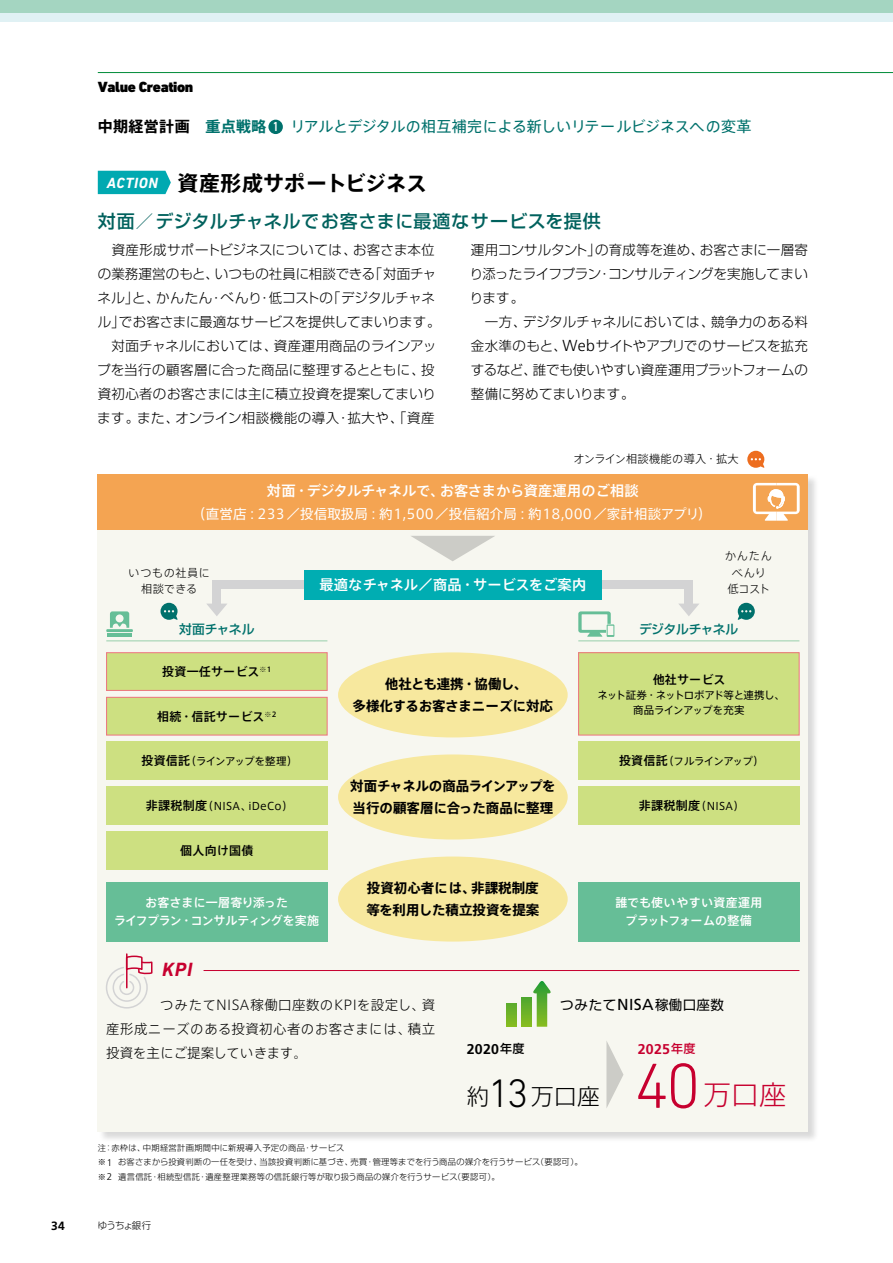
<style>
.page{position:relative;width:893px;height:1263px;background:#fff}
.page>*{position:absolute;margin:0;border:0;box-sizing:border-box;transform-origin:0 0}
.t1{font:300 64.8px "DIN Next LT Pro";color:#c7002f}
.t2{font:300 27px "Shin Go Pr 5";color:#c7002f}
.t3{font:300 22.5px "Shin Go Pr 5";color:#000}
.t4{font:700 21px "Axis Std";letter-spacing:-.005em;color:#000}
.t5{font:italic 700 19.5px "DIN Next LT Pro";color:#c7002f}
.t6{font:500 18px "Shin Go Pr 5";letter-spacing:.03em;color:#00615d}
.t7{font:15px "Axis Std";letter-spacing:-.01em;color:#00716c}
.t8{font:900 15px "DIN Next LT Pro";letter-spacing:-.025em;color:#000}
.t9{font:500 14.25px "Axis Std";color:#fff}
.t10{font:700 14.1px "Frutiger";color:#c7002f}
.t11{font:700 14.1px "Frutiger";color:#000}
.t12{font:300 13.5px/24px "Shin Go Pr 5";letter-spacing:.005em;color:#000}
.t13{font:700 13.5px/22.5px "Axis Std";color:#000}
.t14{font:300 13.5px/24px "Axis Std";letter-spacing:.02em;color:#000;text-align:justify}
.t15{font:13.5px "Axis Std";letter-spacing:.01em;color:#fff}
.t16{font:13.5px "Shin Go Pr 5";letter-spacing:.025em;color:#000}
.t17{font:500 12.75px "Shin Go Pr 5";letter-spacing:-.015em;color:#00716c}
.t18{font:500 12px "Axis Std";letter-spacing:.025em;color:#000}
.t19{font:500 12px/18px "Axis Std";letter-spacing:-.005em;color:#fff;text-align:center}
.t20{font:500 12px/18px "Axis Std";letter-spacing:.015em;color:#fff;text-align:center}
.t21{font:700 12px "Frutiger";color:#000}
.t22{font:300 11.25px/16.5px "Axis Std";letter-spacing:.025em;color:#000;text-align:center}
.t23{font:10.5px/15px "Axis Std";letter-spacing:-.035em;color:#000;text-align:center}
.t24{font:10.5px "Axis Std";letter-spacing:.025em;color:#000}
.t25{font:10.5px "Axis Std";letter-spacing:-.06em;color:#000}
.t26{font:300 9.45px "Shin Go Pr 5";letter-spacing:-.075em;color:#000}
.t27{font:300 8.25px/14.2px "Shin Go Pr 5";letter-spacing:.04em;color:#000}
.s1{font-weight:700;color:#000}
.s2{font-weight:700}
.s3{font-family:"DIN Next LT Pro";font-weight:500;font-stretch:condensed;font-size:13.2px;color:#fff}
.s4{font-family:"DIN Next LT Pro";font-style:italic;font-size:15px;color:#fff}
.s5{font-family:"Frutiger";font-size:15.9px}
.s6{font-weight:500;font-size:12px}
.s7{font-family:"Shin Go Pr 5";font-weight:500;font-size:12px}
.s8{font-family:"Shin Go Pr 5";font-weight:500;font-size:12px;color:#000}
.s9{font-family:"DIN Next LT Pro";font-size:40.5px}
.s10{font-family:"Frutiger";font-size:9.75px}
</style>
<div class="page">
<div style="left:0;top:0;width:893px;height:13px;background:#a4d5c1"></div>
<div style="left:0;top:13px;width:893px;height:8px;background:#e0f1f4"></div>
<div style="left:98px;top:474px;width:721px;height:669px;background:#000;opacity:.15"></div>
<div style="left:98px;top:474px;width:710px;height:657px;background:#f7f7f0"></div>
<hr style="left:98px;top:72px;width:795px;height:1px;background:#008c38">
<div style="left:268px;top:120px;width:15px;height:14px;background:#00716c;border-radius:50%"></div>
<div style="left:213px;top:580px;width:480px;height:9px;background:#d3d3d4"></div>
<svg style="left:679px;top:604px;width:20px;height:12px"></svg>
<svg style="left:207px;top:604px;width:20px;height:12px"></svg>
<div style="left:685px;top:585px;width:8px;height:21px;background:#d3d3d4"></div>
<div style="left:213px;top:585px;width:8px;height:21px;background:#d3d3d4"></div>
<div style="left:98px;top:171px;width:73px;height:23px;background:#00a9b1"></div>
<div style="left:98px;top:474px;width:710px;height:55px;background:#f4a452"></div>
<div style="left:304px;top:570px;width:298px;height:30px;background:#00adb2"></div>
<hr style="left:106px;top:640px;width:221px;height:1px;background:#97cfac">
<div style="left:579px;top:653px;width:220px;height:82px;background:#cde081"></div>
<div style="left:578px;top:652px;width:222px;height:84px;border:1px solid #ed7980"></div>
<hr style="left:578px;top:640px;width:221px;height:1px;background:#97cfac">
<svg style="left:411px;top:536px;width:84px;height:25px"></svg>
<svg style="left:578px;top:611px;width:36px;height:26px"></svg>
<hr style="left:204px;top:970px;width:595px;height:1px;background:#c7002f">
<hr style="left:126px;top:954px;width:2px;height:34px;background:#c7002f">
<svg style="left:106px;top:955px;width:47px;height:54px"></svg>
<svg style="left:606px;top:1041px;width:17px;height:67px"></svg>
<svg style="left:753px;top:483px;width:47px;height:38px"></svg>
<div style="left:107px;top:653px;width:220px;height:37px;background:#cde081"></div>
<div style="left:106px;top:652px;width:222px;height:39px;border:1px solid #ed7980"></div>
<div style="left:107px;top:697px;width:220px;height:38px;background:#cde081"></div>
<div style="left:106px;top:697px;width:222px;height:39px;border:1px solid #ed7980"></div>
<div style="left:106px;top:742px;width:221px;height:38px;background:#cde081"></div>
<div style="left:106px;top:786px;width:221px;height:39px;background:#cde081"></div>
<div style="left:578px;top:742px;width:221px;height:38px;background:#cde081"></div>
<div style="left:578px;top:786px;width:221px;height:39px;background:#cde081"></div>
<div style="left:106px;top:831px;width:221px;height:38px;background:#cde081"></div>
<div style="left:106px;top:882px;width:221px;height:59px;background:#66be97"></div>
<div style="left:578px;top:882px;width:221px;height:59px;background:#66be97"></div>
<svg style="left:110px;top:611px;width:19px;height:17px"></svg>
<hr style="left:107px;top:633px;width:25px;height:4px;background:#66be97">
<hr style="left:106px;top:629px;width:27px;height:3px;background:#66be97">
<svg style="left:506px;top:1003px;width:10px;height:24px"></svg>
<svg style="left:521px;top:997px;width:11px;height:30px"></svg>
<svg style="left:533px;top:981px;width:18px;height:46px"></svg>
<svg style="left:738px;top:603px;width:17px;height:17px"></svg>
<svg style="left:161px;top:603px;width:17px;height:17px"></svg>
<svg style="left:747px;top:451px;width:17px;height:17px"></svg>
<div style="left:338px;top:652px;width:230px;height:85px;background:#f7e89e;border-radius:50%"></div>
<div style="left:338px;top:754px;width:230px;height:85px;background:#f7e89e;border-radius:50%"></div>
<div style="left:338px;top:856px;width:230px;height:85px;background:#f7e89e;border-radius:50%"></div>
<p class="t8" style="left:98px;top:78px;width:97px">Value Creation</p>
<p class="t7" style="left:98px;top:115px;width:655px"><span class="s1">中期経営計画　</span><span class="s2">重点戦略</span> <span class="s3">1</span> リアルとデジタルの相互補完による新しいリテールビジネスへの変革</p>
<h3 class="t4" style="left:107px;top:167px;width:322px"><span class="s4">ACTION</span> 資産形成サポートビジネス</h3>
<h3 class="t6" style="left:98px;top:207px;width:505px">対面／デジタルチャネルでお客さまに最適なサービスを提供</h3>
<p class="t12" style="left:97px;top:236px;width:345px">　資産形成サポートビジネスについては、お客さま本位の業務運営のもと、いつもの社員に相談できる「対面チャネル」と、かんたん・べんり・低コストの「デジタルチャネル」でお客さまに最適なサービスを提供してまいります。　対面チャネルにおいては、資産運用商品のラインアップを当行の顧客層に合った商品に整理するとともに、投資初心者のお客さまには主に積立投資を提案してまいります。また、オンライン相談機能の導入・拡大や、「資産</p>
<p class="t12" style="left:470px;top:236px;width:340px">運用コンサルタント」の育成等を進め、お客さまに一層寄り添ったライフプラン・コンサルティングを実施してまいります。<br>　一方、デジタルチャネルにおいては、競争力のある料金水準のもと、<span class="s5">Web</span>サイトやアプリでのサービスを拡充するなど、誰でも使いやすい資産運用プラットフォームの整備に努めてまいります。</p>
<p class="t22" style="left:573px;top:450px;width:167px">オンライン相談機能の導入・拡大</p>
<p class="t9" style="left:267px;top:480px;width:373px">対面・デジタルチャネルで、お客さまから資産運用のご相談</p>
<p class="t15" style="left:192px;top:503px;width:521px">（直営店：233／投信取扱局：約1,500／投信紹介局：約18,000／家計相談アプリ）</p>
<p class="t22" style="left:128px;top:563px;width:83px">いつもの社員に相談できる</p>
<p class="t9" style="left:319px;top:574px;width:268px">最適なチャネル／商品・サービスをご案内</p>
<p class="t22" style="left:725px;top:547px;width:49px">かんたんべんり低コスト</p>
<p class="t17" style="left:179px;top:618px;width:77px">対面チャネル</p>
<p class="t18" style="left:162px;top:662px;width:111px">投資一任サービス<sup>※1</sup></p>
<p class="t18" style="left:157px;top:707px;width:121px">相続・信託サービス<sup>※2</sup></p>
<p class="t23" style="left:141px;top:753px;width:158px"><span class="s6">投資信託</span>（ラインアップを整理）</p>
<p class="t24" style="left:146px;top:798px;width:149px"><span class="s6">非課税制度</span>（NISA、iDeCo）</p>
<p class="t18" style="left:180px;top:841px;width:75px">個人向け国債</p>
<p class="t13" style="left:353px;top:672px;width:202px;text-align:center">他社とも連携・協働し、<br>多様化するお客さまニーズに対応</p>
<p class="t13" style="left:350px;top:774px;width:207px">対面チャネルの商品ラインアップを当行の顧客層に合った商品に整理</p>
<p class="t17" style="left:639px;top:618px;width:101px">デジタルチャネル</p>
<p class="t18" style="left:653px;top:670px;width:74px">他社サービス</p>
<p class="t23" style="left:597px;top:686px;width:190px">ネット証券・ネットロボアド等と連携し、商品ラインアップを充実</p>
<p class="t25" style="left:619px;top:754px;width:146px"><span class="s6">投資信託</span>（フルラインアップ）</p>
<p class="t23" style="left:639px;top:798px;width:107px"><span class="s6">非課税制度</span>（NISA）</p>
<p class="t13" style="left:366px;top:876px;width:175px">投資初心者には、非課税制度等を利用した積立投資を提案</p>
<p class="t19" style="left:114px;top:893px;width:206px">お客さまに一層寄り添った<br>ライフプラン・コンサルティングを実施</p>
<p class="t20" style="left:615px;top:893px;width:148px">誰でも使いやすい資産運用プラットフォームの整備</p>
<h3 class="t5" style="left:162px;top:958px;width:32px">KPI</h3>
<p class="t14" style="left:106px;top:992px;width:330px;text-indent:54px">つみたてNISA稼働口座数のKPIを設定し、資産形成ニーズのある投資初心者のお客さまには、積立投資を主にご提案していきます。</p>
<p class="t16" style="left:560px;top:993px;width:165px">つみたて<span class="s5">NISA</span>稼働口座数</p>
<p class="t11" style="left:467px;top:1040px;width:59px">2020<span class="s7">年度</span></p>
<p class="t10" style="left:615px;top:1040px;width:82px"><span class="s8">　　</span>2025<span class="s7">年度</span></p>
<h3 class="t3" style="left:467px;top:1078px;width:134px">約<span class="s9">13</span>万口座</h3>
<h1 class="t1" style="left:635px;top:1048px;width:67px">40</h1>
<h2 class="t2" style="left:704px;top:1073px;width:84px">万口座</h2>
<p class="t27" style="left:98px;top:1140px;width:495px">注：赤枠は、中期経営計画期間中に新規導入予定の商品・サービス<br>※<span class="s10">1</span> お客さまから投資判断の一任を受け、当該投資判断に基づき、売買・管理等までを行う商品の媒介を行うサービス（要認可）。　※<span class="s10">2</span> 遺言信託・相続型信託・遺産整理業務等の信託銀行等が取り扱う商品の媒介を行うサービス（要認可）。</p>
<p class="t21" style="left:51px;top:1218px;width:15px">34</p>
<p class="t26" style="left:98px;top:1218px;width:55px">ゆうちょ銀行</p>
</div>
